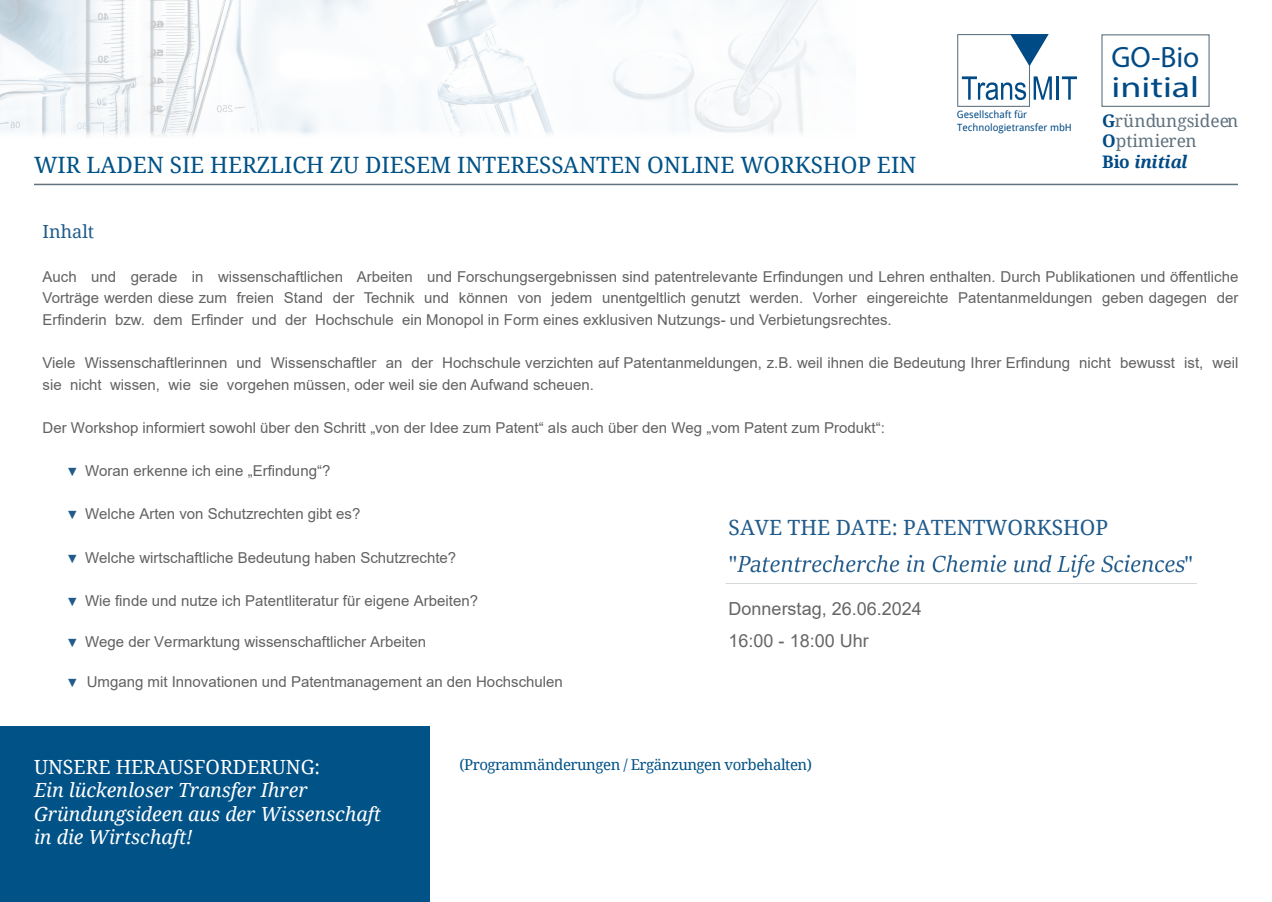
<style>
.page{position:relative;width:1272px;height:902px;background:#fff}
.page>*{position:absolute;margin:0;border:0;box-sizing:border-box;transform-origin:0 0}
.t1{font:29.4px/30.2px "Myriad Pro";color:#004a85}
.t2{font:22.5px "Droid Serif";color:#015287}
.t3{font:22.5px "Times New Roman";color:#205b8b}
.t4{font:21px "Droid Serif";color:#205b8b}
.t5{font:italic 19.5px/23.4px "Droid Serif";color:#fff}
.t6{font:19.5px "Droid Serif";color:#fff}
.t7{font:18px/31.5px "Arial";color:#666}
.t8{font:18px "Droid Serif";color:#205b8b}
.t9{font:17.25px/20.7px "Droid Serif";color:#60727e}
.t10{font:15px/21.6px "Arial";color:#626163;text-align:justify}
.t11{font:15px "Arial";color:#626163}
.t12{font:15px "Droid Serif";letter-spacing:-.03em;color:#015287}
.t13{font:10.05px/12.5px "Droid Sans";color:#004a85}
.s1{font-weight:700;color:#004a85}
.s2{font-weight:700;font-style:italic;color:#004a85}
.s3{font-style:inherit}
.s4{font-size:12px;color:#205b8b}
</style>
<div class="page">
<div style="left:0;top:725px;width:429px;height:176px;background:#015287"></div>
<img style="left:0;top:0;width:818px;height:136px">
<hr style="left:1056px;top:76px;width:2px;height:24px;background:#004a85">
<svg style="left:1061px;top:76px;width:15px;height:24px"></svg>
<svg style="left:957px;top:34px;width:94px;height:73px"></svg>
<div style="left:1101px;top:34px;width:108px;height:73px;border:1px solid #60727e"></div>
<hr style="left:34px;top:184px;width:1203px;height:1px;background:#60727e">
<hr style="left:725px;top:583px;width:471px;height:1px;background:#60727e">
<img style="left:737px;top:554px;width:446px;height:23px">
<h2 class="t2" style="left:34px;top:152px;width:883px">WIR LADEN SIE HERZLICH ZU DIESEM INTERESSANTEN ONLINE WORKSHOP EIN</h2>
<h1 class="t1" style="left:1111px;top:41px;width:89px">GO-Bio initial</h1>
<p class="t13" style="left:956px;top:108px;width:117px">Gesellschaft für<br>Technologietransfer mbH</p>
<p class="t9" style="left:1102px;top:110px;width:138px"><span class="s1">G</span>ründungsideen<br><span class="s1">O</span>ptimieren<br><span class="s1">Bio</span> <span class="s2">initial</span></p>
<p class="t8" style="left:43px;top:222px;width:53px">Inhalt</p>
<p class="t10" style="left:43px;top:265px;width:1197px">Auch und gerade in wissenschaftlichen Arbeiten und Forschungsergebnissen sind patentrelevante Erfindungen und Lehren enthalten. Durch Publikationen und öffentliche Vorträge werden diese zum freien Stand der Technik und können von jedem unentgeltlich genutzt werden. Vorher eingereichte Patentanmeldungen geben dagegen der Erfinderin bzw. dem Erfinder und der Hochschule ein Monopol in Form eines exklusiven Nutzungs- und Verbietungsrechtes.</p>
<p class="t10" style="left:43px;top:352px;width:1197px">Viele Wissenschaftlerinnen und Wissenschaftler an der Hochschule verzichten auf Patentanmeldungen, z.B. weil ihnen die Bedeutung Ihrer Erfindung nicht bewusst ist, weil sie nicht wissen, wie sie vorgehen müssen, oder weil sie den Aufwand scheuen.</p>
<p class="t10" style="left:43px;top:417px;width:843px">Der Workshop informiert sowohl über den Schritt <span class="s3">„</span>von der Idee zum Patent<span class="s3">“</span> als auch über den Weg <span class="s3">„</span>vom Patent zum Produkt<span class="s3">“</span>:</p>
<p class="t10" style="left:67px;top:460px;width:265px"><span class="s4">▼</span> Woran erkenne ich eine <span class="s3">„</span>Erfindung<span class="s3">“</span>?</p>
<p class="t10" style="left:67px;top:503px;width:295px"><span class="s4">▼</span> Welche Arten von Schutzrechten gibt es?</p>
<p class="t10" style="left:67px;top:546px;width:391px"><span class="s4">▼</span> Welche wirtschaftliche Bedeutung haben Schutzrechte?</p>
<p class="t10" style="left:67px;top:589px;width:413px"><span class="s4">▼</span> Wie finde und nutze ich Patentliteratur für eigene Arbeiten?</p>
<p class="t11" style="left:67px;top:633px;width:361px"><span class="s4">▼</span> Wege der Vermarktung wissenschaftlicher Arbeiten</p>
<p class="t11" style="left:67px;top:672px;width:498px"><span class="s4">▼</span> Umgang mit Innovationen und Patentmanagement an den Hochschulen</p>
<h3 class="t4" style="left:728px;top:515px;width:381px">SAVE THE DATE: PATENTWORKSHOP</h3>
<h2 class="t3" style="left:728px;top:550px;width:11px">"</h2>
<h2 class="t3" style="left:1183px;top:550px;width:11px">"</h2>
<p class="t7" style="left:728px;top:593px;width:195px">Donnerstag, 2<span class="s3">6</span>.06.2024<br>16:00 - 18:00 Uhr</p>
<h3 class="t6" style="left:34px;top:755px;width:288px">UNSERE HERAUSFORDERUNG:</h3>
<h3 class="t5" style="left:34px;top:778px;width:348px">Ein lückenloser Transfer Ihrer<br>Gründungsideen aus der Wissenschaft in die Wirtschaft!</h3>
<p class="t12" style="left:459px;top:756px;width:354px">(Programmänderungen / Ergänzungen vorbehalten)</p>
</div>
